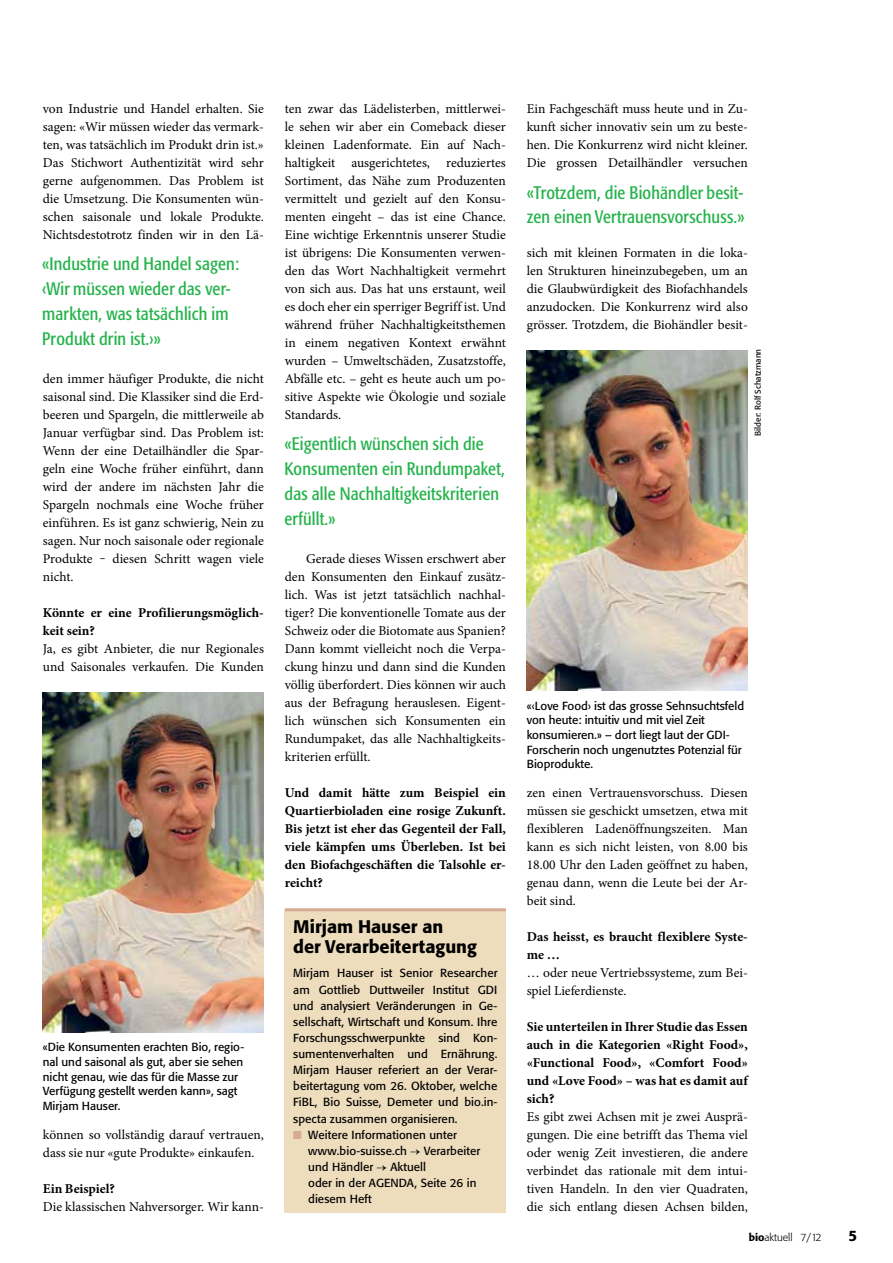
<style>
.page{position:relative;width:893px;height:1263px;background:#fff}
.page>*{position:absolute;margin:0;border:0;box-sizing:border-box;transform-origin:0 0}
.t1{font:condensed 18px/24.8px "Formata BQ";letter-spacing:.01em;color:#25b34b}
.t2{font:500 18px/20.2px "Formata BQ";color:#000}
.t3{font:500 15px "Formata BQ";color:#000}
.t4{font:13.5px/18px "Minion Pro";color:#000;text-align:justify}
.t5{font:700 13.5px/18px "Minion Pro";color:#000}
.t6{font:11.7px/16px "Formata BQ";color:#000}
.t7{font:300 10.5px "Formata BQ";color:#000}
.t8{font:8.25px "Formata BQ";color:#000}
.s1{color:#d7aa93}
.s2{font-family:"Minion Pro"}
.s3{font-weight:500}
</style>
<div class="page">
<img style="left:43px;top:692px;width:221px;height:340px">
<img style="left:527px;top:350px;width:221px;height:341px">
<div style="left:285px;top:910px;width:221px;height:302px;background:#eeddbd"></div>
<hr style="left:285px;top:908px;width:221px;height:3px;background:#d7aa93">
<p class="t4" style="left:43px;top:100px;width:223px">von Industrie und Handel erhalten. Sie sagen: «Wir müssen wieder das vermark&shy;ten, was tatsächlich im Produkt drin ist.» Das Stichwort Authentizität wird sehr gerne aufgenommen. Das Problem ist die Umsetzung. Die Konsumenten wün&shy;schen saisonale und lokale Produkte.<br>Nichtsdestotrotz finden wir in den Lä-</p>
<h1 class="t1" style="left:42px;top:252px;width:199px">«Industrie und Handel sagen: ‹Wir müssen wieder das ver&shy;markten, was tatsächlich im<br>Produkt drin ist.›»</h1>
<p class="t4" style="left:43px;top:370px;width:223px">den immer häufiger Produkte, die nicht saisonal sind. Die Klassiker sind die Erd&shy;beeren und Spargeln, die mittlerweile ab Januar verfügbar sind. Das Problem ist:<br>Wenn der eine Detailhändler die Spar&shy;geln eine Woche früher einführt, dann wird der andere im nächsten Jahr die Spargeln nochmals eine Woche früher einführen. Es ist ganz schwierig, Nein zu sagen. Nur noch saisonale oder regionale Produkte ‒ diesen Schritt wagen viele nicht.</p>
<p class="t5" style="left:43px;top:603px;width:223px">Könnte er eine Profilierungsmöglich&shy;keit sein?</p>
<p class="t4" style="left:43px;top:640px;width:223px">Ja, es gibt Anbieter, die nur Regionales und Saisonales verkaufen. Die Kunden</p>
<p class="t6" style="left:43px;top:1040px;width:203px;line-height:14.5px">«Die Konsumenten erachten Bio, regio&shy;nal und saisonal als gut, aber sie sehen nicht genau, wie das für die Masse zur Verfügung gestellt werden kann», sagt Mirjam Hauser.</p>
<p class="t4" style="left:43px;top:1126px;width:223px">können so vollständig darauf vertrauen, dass sie nur «gute Produkte» einkaufen.</p>
<p class="t5" style="left:43px;top:1179px;width:74px">Ein Beispiel?</p>
<p class="t4" style="left:43px;top:1198px;width:223px">Die klassischen Nahversorger. Wir kann-</p>
<p class="t4" style="left:285px;top:100px;width:223px">ten zwar das Lädelisterben, mittlerwei&shy;le sehen wir aber ein Comeback dieser kleinen Ladenformate. Ein auf Nach&shy;haltigkeit ausgerichtetes, reduziertes Sortiment, das Nähe zum Produzenten vermittelt und gezielt auf den Konsu&shy;menten eingeht – das ist eine Chance.<br>Eine wichtige Erkenntnis unserer Studie ist übrigens: Die Konsumenten verwen&shy;den das Wort Nachhaltigkeit vermehrt von sich aus. Das hat uns erstaunt, weil es doch eher ein sperriger Begriff ist. Und während früher Nachhaltigkeitsthemen in einem negativen Kontext erwähnt wurden – Umweltschäden, Zusatzstoffe, Abfälle etc. – geht es heute auch um po&shy;sitive Aspekte wie Ökologie und soziale Standards.</p>
<h1 class="t1" style="left:285px;top:432px;width:222px">«Eigentlich wünschen sich die<br>Konsumenten ein Rundumpaket, das alle Nachhaltigkeitskriterien erfüllt.»</h1>
<p class="t4" style="left:285px;top:550px;width:223px;text-indent:21px">Gerade dieses Wissen erschwert aber den Konsumenten den Einkauf zusätz&shy;lich. Was ist jetzt tatsächlich nachhal&shy;tiger? Die konventionelle Tomate aus der Schweiz oder die Biotomate aus Spanien?<br>Dann kommt vielleicht noch die Verpa&shy;ckung hinzu und dann sind die Kunden völlig überfordert. Dies können wir auch aus der Befragung herauslesen. Eigent&shy;lich wünschen sich Konsumenten ein Rundumpaket, das alle Nachhaltigkeits&shy;kriterien erfüllt.</p>
<p class="t5" style="left:285px;top:784px;width:223px;text-align:justify">Und damit hätte zum Beispiel ein Quartierbioladen eine rosige Zukunft.<br>Bis jetzt ist eher das Gegenteil der Fall, viele kämpfen ums Überleben. Ist bei den Biofachgeschäften die Talsohle er&shy;reicht?</p>
<h1 class="t2" style="left:293px;top:916px;width:185px">Mirjam Hauser an<br>der Verarbeitertagung</h1>
<p class="t6" style="left:293px;top:965px;width:206px;text-align:justify">Mirjam Hauser ist Senior Researcher am Gottlieb Duttweiler Institut GDI und analysiert Veränderungen in Ge&shy;sellschaft, Wirtschaft und Konsum. Ihre Forschungsschwerpunkte sind Kon&shy;sumentenverhalten und Ernährung.<br>Mirjam Hauser referiert an der Verar&shy;beitertagung vom 26. Oktober, welche FiBL, Bio Suisse, Demeter und bio.in&shy;specta zusammen organisieren.</p>
<p class="t6" style="left:308px;top:1126px;width:174px;text-indent:-15px"><span class="s1">■</span> Weitere Informationen unter www.bio-suisse.ch <span class="s2">→</span> Verarbeiter und Händler <span class="s2">→</span> Aktuell<br>oder in der AGENDA, Seite 26 in diesem Heft</p>
<p class="t4" style="left:527px;top:100px;width:223px">Ein Fachgeschäft muss heute und in Zu&shy;kunft sicher innovativ sein um zu beste&shy;hen. Die Konkurrenz wird nicht kleiner.<br>Die grossen Detailhändler versuchen</p>
<h1 class="t1" style="left:527px;top:180px;width:219px">«Trotzdem, die Biohändler besit&shy;zen einen Vertrauensvorschuss.»</h1>
<p class="t4" style="left:527px;top:244px;width:223px">sich mit kleinen Formaten in die loka&shy;len Strukturen hineinzubegeben, um an die Glaubwürdigkeit des Biofachhandels anzudocken. Die Konkurrenz wird also grösser. Trotzdem, die Biohändler besit-</p>
<p class="t8" style="left:753px;top:436px;width:89px;rotate:-90deg">Bilder: Rolf Schatzmann</p>
<p class="t6" style="left:527px;top:698px;width:219px;line-height:14.5px">«‹Love Food› ist das grosse Sehnsuchtsfeld von heute: intuitiv und mit viel Zeit konsumieren.» – dort liegt laut der GDI-Forscherin noch ungenutztes Potenzial für Bioprodukte.</p>
<p class="t4" style="left:527px;top:784px;width:223px">zen einen Vertrauensvorschuss. Diesen müssen sie geschickt umsetzen, etwa mit flexibleren Ladenöffnungszeiten. Man kann es sich nicht leisten, von 8.00 bis 18.00 Uhr den Laden geöffnet zu haben, genau dann, wenn die Leute bei der Ar&shy;beit sind.</p>
<p class="t5" style="left:527px;top:928px;width:223px">Das heisst, es braucht flexiblere Syste&shy;me …</p>
<p class="t4" style="left:527px;top:964px;width:223px">… oder neue Vertriebssysteme, zum Bei&shy;spiel Lieferdienste.</p>
<p class="t5" style="left:527px;top:1018px;width:223px;text-align:justify">Sie unterteilen in Ihrer Studie das Essen auch in die Kategorien «Right Food», «Functional Food», «Comfort Food» und «Love Food» – was hat es damit auf sich?</p>
<p class="t4" style="left:527px;top:1108px;width:223px">Es gibt zwei Achsen mit je zwei Ausprä&shy;gungen. Die eine betrifft das Thema viel oder wenig Zeit investieren, die andere verbindet das rationale mit dem intui&shy;tiven Handeln. In den vier Quadraten, die sich entlang diesen Achsen bilden,</p>
<p class="t7" style="left:749px;top:1231px;width:74px"><span class="s3">bio</span>aktuell 7/12</p>
<p class="t3" style="left:848px;top:1226px;width:10px">5</p>
</div>
